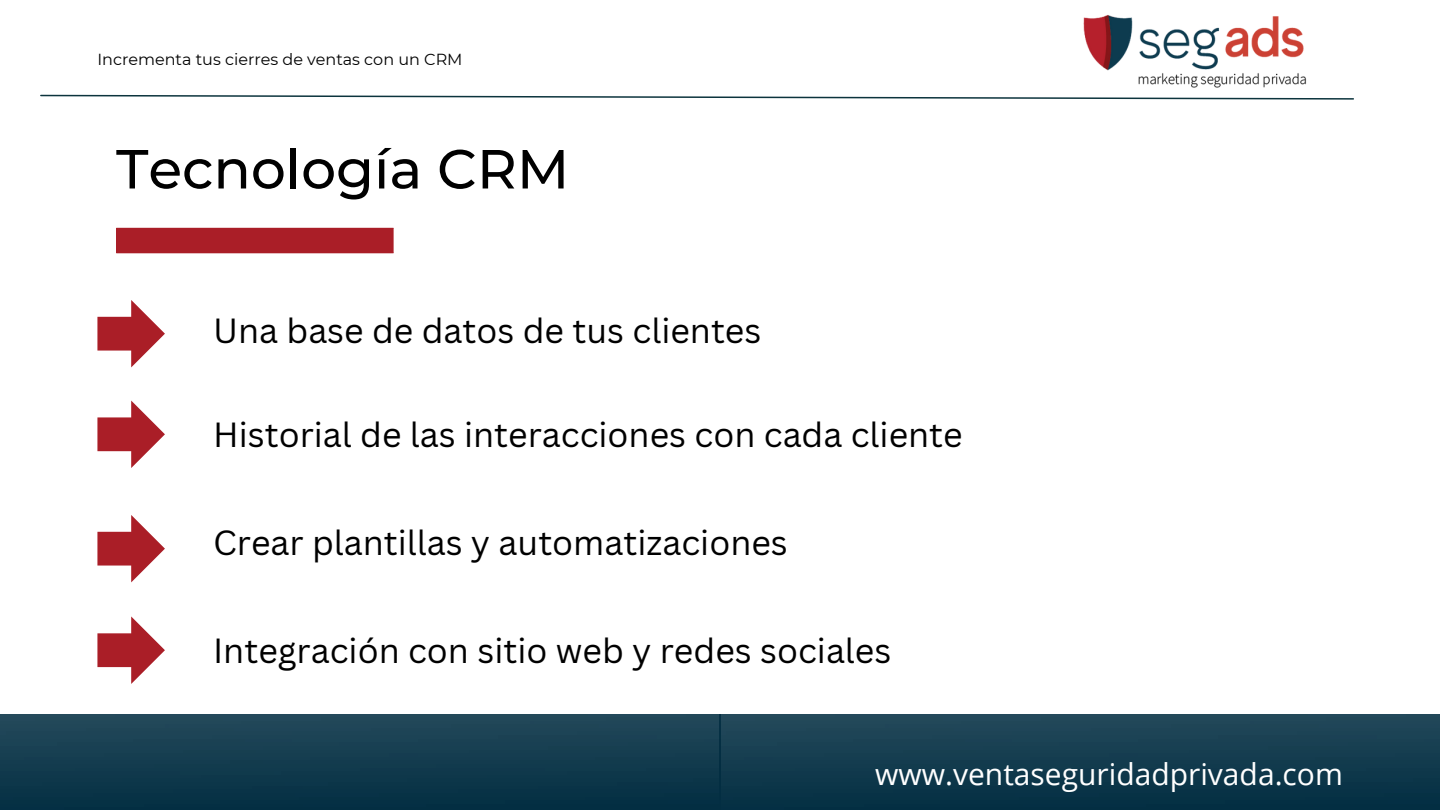
<style>
.page{position:relative;width:1440px;height:810px;background:#fff}
.page>*{position:absolute;margin:0;border:0;box-sizing:border-box;transform-origin:0 0}
.t1{font:500 55px "Montserrat";color:#000}
.t2{font:34px "Canva Sans";color:#000}
.t3{font:30px "Open Sans";color:#fff}
.t4{font:16px "Montserrat";color:#000}
</style>
<div class="page">
<img style="left:0;top:714px;width:1440px;height:96px">
<img style="left:1083px;top:15px;width:224px;height:73px">
<div style="left:116px;top:228px;width:278px;height:25px;background:#aa1e27"></div>
<svg style="left:40px;top:94px;width:1314px;height:6px"></svg>
<svg style="left:97px;top:300px;width:68px;height:67px"></svg>
<svg style="left:97px;top:401px;width:68px;height:67px"></svg>
<svg style="left:97px;top:515px;width:68px;height:67px"></svg>
<svg style="left:97px;top:616px;width:68px;height:68px"></svg>
<p class="t4" style="left:97px;top:49px;width:367px">Incrementa tus cierres de ventas con un CRM</p>
<h1 class="t1" style="left:116px;top:135px;width:455px">Tecnología CRM</h1>
<p class="t2" style="left:213px;top:306px;width:550px">Una base de datos de tus clientes</p>
<p class="t2" style="left:213px;top:411px;width:751px">Historial de las interacciones con cada cliente</p>
<p class="t2" style="left:213px;top:519px;width:576px">Crear plantillas y automatizaciones</p>
<p class="t2" style="left:213px;top:626px;width:680px">Integración con sitio web y redes sociales</p>
<p class="t3" style="left:875px;top:753px;width:469px">www.ventaseguridadprivada.com</p>
</div>
